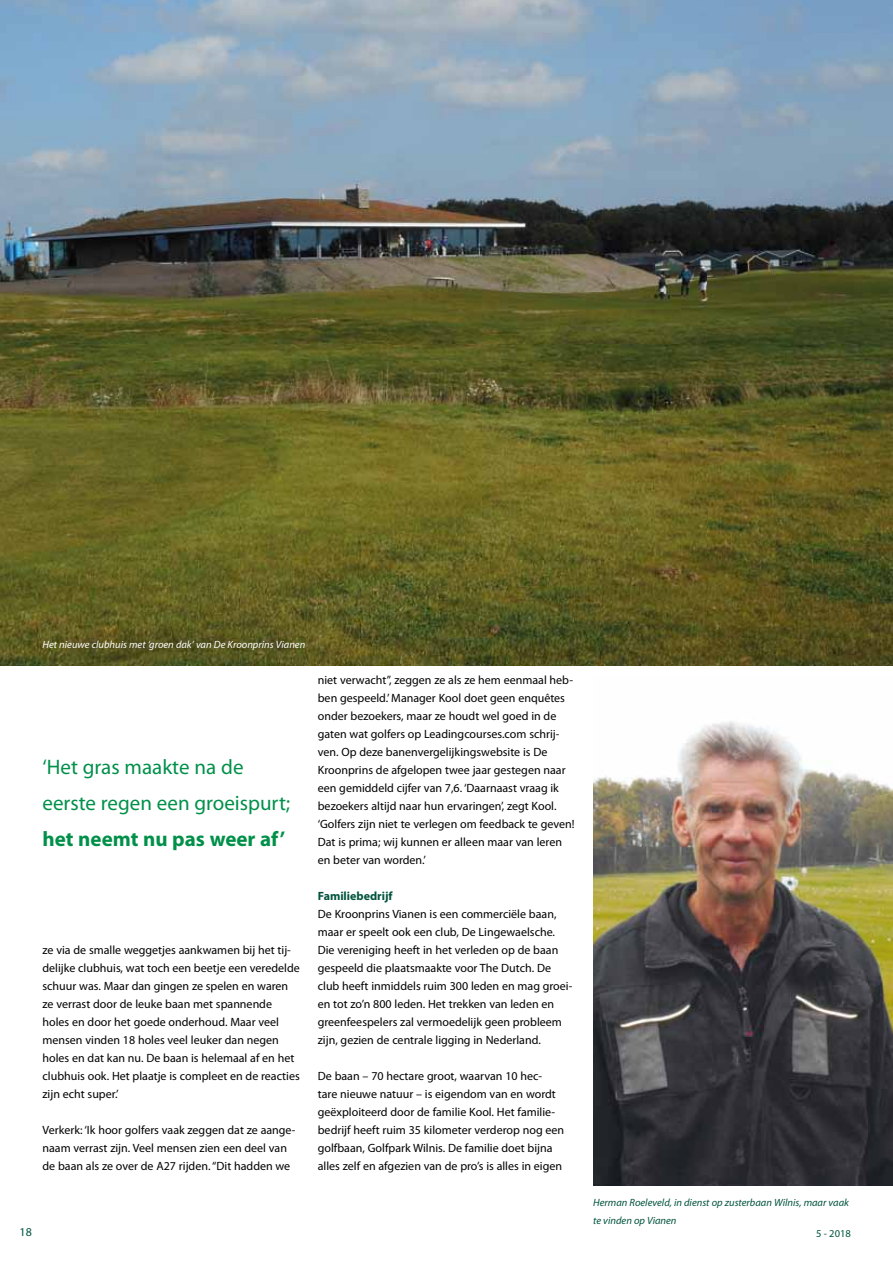
<style>
.page{position:relative;width:893px;height:1263px;background:#fff}
.page>*{position:absolute;margin:0;border:0;box-sizing:border-box;transform-origin:0 0}
.t1{font:21px/36px "Myriad Pro";color:#00904a}
.t2{font:700 21px "Myriad Pro";color:#00904a}
.t3{font:12px/18px "Myriad Pro";color:#000}
.t4{font:700 12px "Myriad Pro";color:#00533d}
.t5{font:12px "Myriad Pro";color:#00533d}
.t6{font:italic 10.5px/18px "Myriad Pro";color:#00533d}
.t7{font:italic 10.5px "Myriad Pro";color:#fff}
.t8{font:10.5px "Myriad Pro";color:#00533d}
</style>
<div class="page">
<img style="left:0;top:0;width:893px;height:665px">
<img style="left:593px;top:721px;width:300px;height:464px">
<p class="t7" style="left:43px;top:638px;width:264px">Het nieuwe clubhuis met ‘groen dak’ van De Kroonprins Vianen</p>
<h1 class="t1" style="left:43px;top:749px;width:249px">‘Het gras maakte na de eerste regen een groeispurt;</h1>
<h1 class="t2" style="left:43px;top:825px;width:244px">het neemt nu pas weer af’</h1>
<p class="t3" style="left:43px;top:941px;width:259px">ze via de smalle weggetjes aankwamen bij het tij&shy;delijke clubhuis, wat toch een beetje een veredelde schuur was. Maar dan gingen ze spelen en waren ze verrast door de leuke baan met spannende holes en door het goede onderhoud. Maar veel mensen vinden 18 holes veel leuker dan negen holes en dat kan nu. De baan is helemaal af en het clubhuis ook. Het plaatje is compleet en de reacties zijn echt super.’</p>
<p class="t3" style="left:43px;top:1121px;width:255px">Verkerk: ‘Ik hoor golfers vaak zeggen dat ze aange&shy;naam verrast zijn. Veel mensen zien een deel van de baan als ze over de A27 rijden. “Dit hadden we</p>
<p class="t3" style="left:318px;top:671px;width:258px">niet verwacht”, zeggen ze als ze hem eenmaal heb&shy;ben gespeeld.’ Manager Kool doet geen enquêtes onder bezoekers, maar ze houdt wel goed in de gaten wat golfers op Leadingcourses.com schrij&shy;ven. Op deze banenvergelijkingswebsite is De Kroonprins de afgelopen twee jaar gestegen naar een gemiddeld cijfer van 7,6. ‘Daarnaast vraag ik bezoekers altijd naar hun ervaringen’, zegt Kool. ‘Golfers zijn niet te verlegen om feedback te geven!<br>Dat is prima; wij kunnen er alleen maar van leren en beter van worden.’</p>
<p class="t4" style="left:318px;top:888px;width:76px">Familiebedrijf</p>
<p class="t3" style="left:318px;top:905px;width:256px">De Kroonprins Vianen is een commerciële baan, maar er speelt ook een club, De Lingewaelsche.<br>Die vereniging heeft in het verleden op de baan gespeeld die plaatsmaakte voor The Dutch. De club heeft inmiddels ruim 300 leden en mag groei&shy;en tot zo’n 800 leden. Het trekken van leden en greenfeespelers zal vermoedelijk geen probleem zijn, gezien de centrale ligging in Nederland.</p>
<p class="t3" style="left:318px;top:1067px;width:248px">De baan – 70 hectare groot, waarvan 10 hec&shy;tare nieuwe natuur – is eigendom van en wordt geëxploiteerd door de familie Kool. Het familie&shy;bedrijf heeft ruim 35 kilometer verderop nog een golfbaan, Golfpark Wilnis. De familie doet bijna alles zelf en afgezien van de pro’s is alles in eigen</p>
<p class="t6" style="left:593px;top:1193px;width:257px">Herman Roeleveld, in dienst op zusterbaan Wilnis, maar vaak te vinden op Vianen</p>
<p class="t5" style="left:20px;top:1224px;width:14px">18</p>
<p class="t8" style="left:816px;top:1227px;width:36px">5 - 2018</p>
</div>
